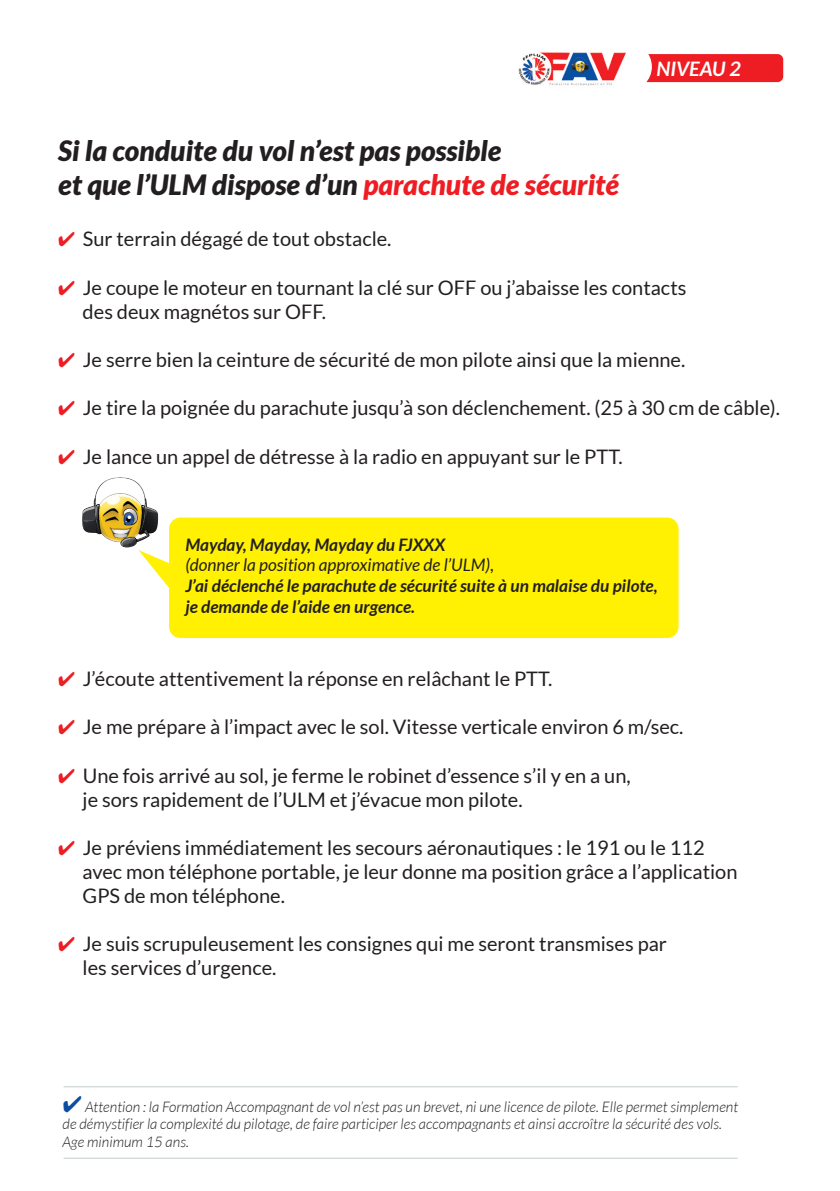
<style>
.page{position:relative;width:840px;height:1191px;background:#fff}
.page>*{position:absolute;margin:0;border:0;box-sizing:border-box;transform-origin:0 0}
.t1{font:italic 900 28px/33.6px "Lato";color:#231f20}
.t2{font:20px/24px "Lato";color:#231f20}
.t3{font:italic 700 20px "Lato";color:#fff}
.t4{font:italic 700 17.2px/20.6px "Lato";color:#231f20}
.t5{font:italic 17.2px "Lato";color:#231f20}
.t6{font:italic 300 14.6px/17.6px "Lato";color:#231f20}
.s1{color:#ee1d23}
</style>
<div class="page">
<div style="left:169px;top:517px;width:509px;height:121px;background:#fff101;border-radius:11px"></div>
<img style="left:82px;top:482px;width:22px;height:39px">
<div style="left:632px;top:54px;width:150px;height:28px;background:#ee1d23;border-radius:6px"></div>
<svg style="left:138px;top:550px;width:32px;height:43px"></svg>
<hr style="left:63px;top:1157px;width:674px;height:1px;background:#c3cbce">
<hr style="left:63px;top:1086px;width:674px;height:1px;background:#c3cbce">
<img style="left:495px;top:43px;width:156px;height:48px;border-radius:24px">
<p class="t3" style="left:656px;top:56px;width:86px">niveau 2</p>
<h1 class="t1" style="left:58px;top:134px;width:562px">Si la conduite du vol n’est pas possible<br>et que l’ULM dispose d’un <span class="s1">parachute de sécurité</span></h1>
<p class="t2" style="left:58px;top:227px;width:335px"><span class="s1">✔</span> Sur terrain dégagé de tout obstacle.</p>
<p class="t2" style="left:83px;top:275px;width:605px;text-indent:-25px"><span class="s1">✔</span> Je coupe le moteur en tournant la clé sur OFF ou j’abaisse les contacts des deux magnétos sur OFF.</p>
<p class="t2" style="left:58px;top:347px;width:628px"><span class="s1">✔</span> Je serre bien la ceinture de sécurité de mon pilote ainsi que la mienne.</p>
<p class="t2" style="left:58px;top:396px;width:723px"><span class="s1">✔</span> Je tire la poignée du parachute jusqu’à son déclenchement. (25 à 30 cm de câble).</p>
<p class="t2" style="left:58px;top:444px;width:565px"><span class="s1">✔</span> Je lance un appel de détresse à la radio en appuyant sur le PTT.</p>
<p class="t4" style="left:185px;top:533px;width:261px">Mayday, Mayday, Mayday du FJXXX</p>
<p class="t5" style="left:185px;top:554px;width:310px">(donner la position approximative de l’ULM),</p>
<p class="t4" style="left:185px;top:575px;width:473px">J’ai déclenché le parachute de sécurité suite à un malaise du pilote, je demande de l’aide en urgence.</p>
<p class="t2" style="left:58px;top:666px;width:495px"><span class="s1">✔</span> J’écoute attentivement la réponse en relâchant le PTT.</p>
<p class="t2" style="left:58px;top:714px;width:626px"><span class="s1">✔</span> Je me prépare à l’impact avec le sol. Vitesse verticale environ 6 m/sec.</p>
<p class="t2" style="left:83px;top:763px;width:549px;text-indent:-25px"><span class="s1">✔</span> Une fois arrivé au sol, je ferme le robinet d’essence s’il y en a un, je sors rapidement de l’ULM et j’évacue mon pilote.</p>
<p class="t2" style="left:83px;top:835px;width:656px;text-indent:-25px"><span class="s1">✔</span> Je préviens immédiatement les secours aéronautiques : le 191 ou le 112 avec mon téléphone portable, je leur donne ma position grâce a l’application<br>GPS de mon téléphone.</p>
<p class="t2" style="left:83px;top:931px;width:585px;text-indent:-25px"><span class="s1">✔</span> Je suis scrupuleusement les consignes qui me seront transmises par les services d’urgence.</p>
<p class="t6" style="left:63px;top:1097px;width:676px;text-indent:23px">Attention : la Formation Accompagnant de vol n’est pas un brevet, ni une licence de pilote. Elle permet simplement de démystifier la complexité du pilotage, de faire participer les accompagnants et ainsi accroître la sécurité des vols.<br>Age minimum 15 ans.</p>
</div>
